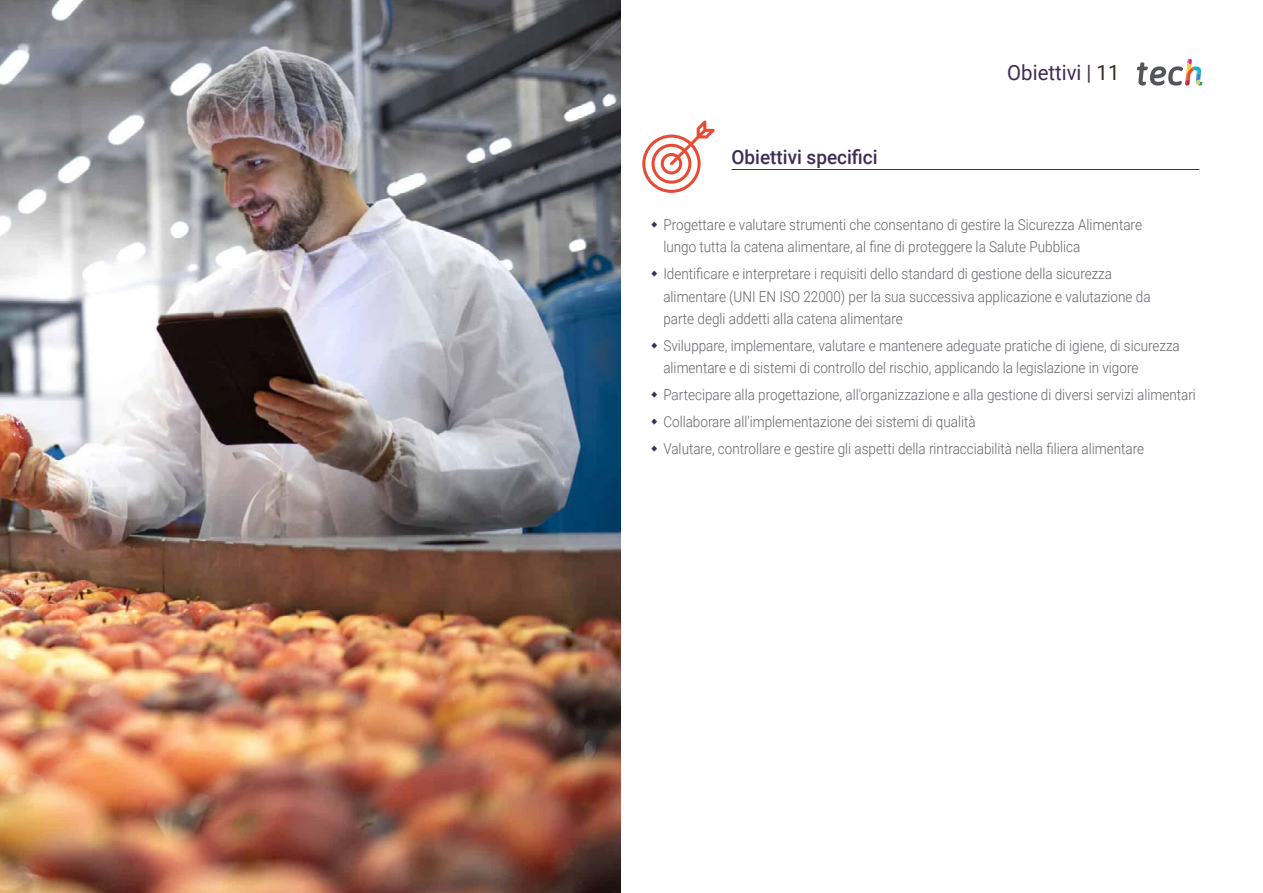
<style>
.page{position:relative;width:1263px;height:893px;background:#fff}
.page>*{position:absolute;margin:0;border:0;box-sizing:border-box;transform-origin:0 0}
.t1{font:21px "Roboto";color:#3e2b56}
.t2{font:500 19.5px "Roboto";color:#3e2b56}
.t3{font:300 15px/22.5px "Roboto";color:#61646a;scale:.9 1}
.s1{color:#312e20}
</style>
<div class="page">
<hr style="left:732px;top:169px;width:467px;height:1px;background:#3e2b56">
<svg style="left:642px;top:120px;width:73px;height:73px"></svg>
<img style="left:0;top:0;width:621px;height:893px">
<svg style="left:1137px;top:59px;width:65px;height:27px"></svg>
<h2 class="t2" style="left:732px;top:144px;width:147px">Obiettivi specifici</h2>
<h1 class="t1" style="left:1007px;top:57px;width:114px">Obiettivi | <span class="s1">11</span></h1>
<p class="t3" style="left:663px;top:213px;width:533px">Progettare e valutare strumenti che consentano di gestire la Sicurezza Alimentare lungo tutta la catena alimentare, al fine di proteggere la Salute Pubblica</p>
<p class="t3" style="left:663px;top:262px;width:543px">Identificare e interpretare i requisiti dello standard di gestione della sicurezza alimentare (UNI EN ISO 22000) per la sua successiva applicazione e valutazione da parte degli addetti alla catena alimentare</p>
<p class="t3" style="left:663px;top:334px;width:575px">Sviluppare, implementare, valutare e mantenere adeguate pratiche di igiene, di sicurezza alimentare e di sistemi di controllo del rischio, applicando la legislazione in vigore</p>
<p class="t3" style="left:663px;top:381px;width:593px;line-height:26.7px">Partecipare alla progettazione, all'organizzazione e alla gestione di diversi servizi alimentari<br>Collaborare all'implementazione dei sistemi di qualità<br>Valutare, controllare e gestire gli aspetti della rintracciabilità nella filiera alimentare</p>
</div>
